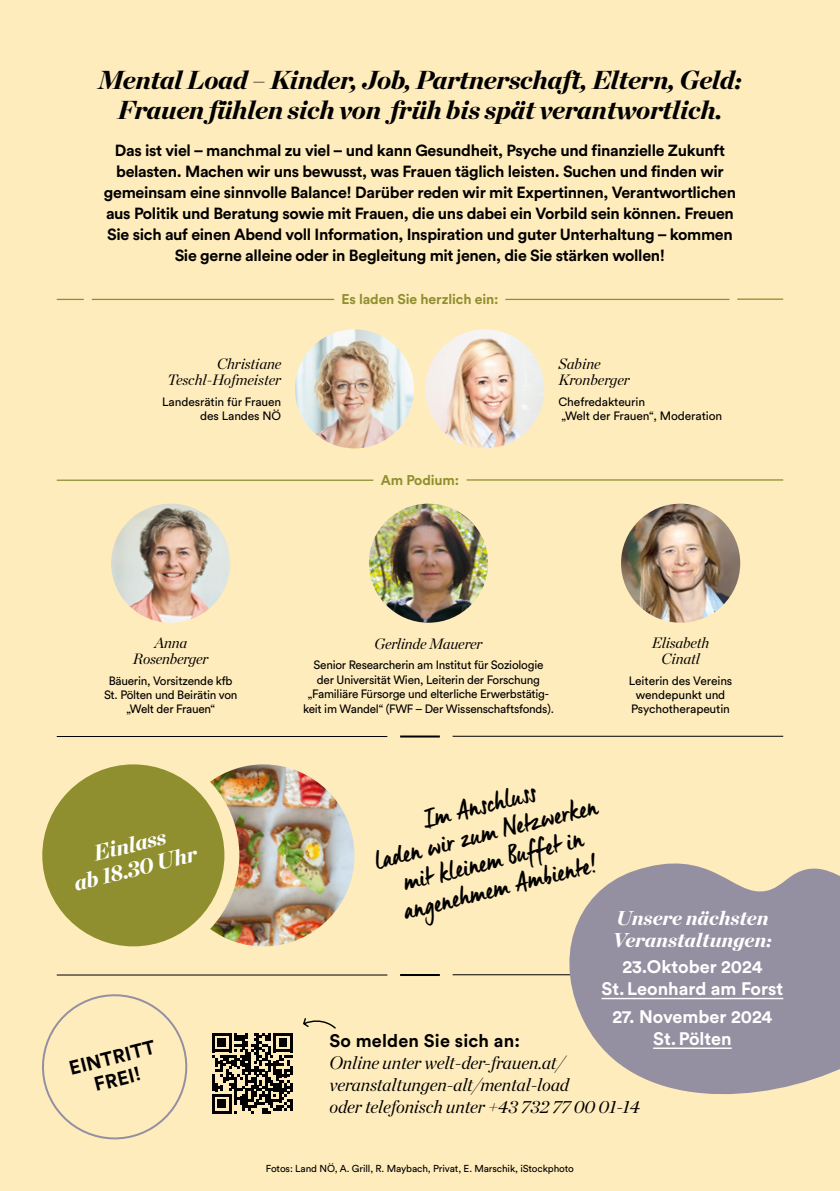
<style>
.page{position:relative;width:840px;height:1191px;background:#fff}
.page>*{position:absolute;margin:0;border:0;box-sizing:border-box;transform-origin:0 0}
.t1{font:italic 900 26px/30px "Chronicle Display";letter-spacing:-.01em;color:#000;text-align:center}
.t2{font:26px/28px "Manus Smooth";color:#000;text-align:center}
.t3{font:italic 900 22px "Chronicle Display";color:#fff}
.t4{font:italic 900 20px/22px "Chronicle Display";color:#fff}
.t5{font:700 19.4px "Circular Pro";color:#000}
.t6{font:italic 18px/22px "Chronicle Display";letter-spacing:-.005em;color:#000}
.t7{font:700 18px/22px "Circular Pro";color:#fff;text-align:center}
.t8{font:700 18px "Circular Pro";letter-spacing:.01em;color:#000}
.t9{font:700 16px/21px "Circular Pro";letter-spacing:-.02em;color:#000;text-align:center}
.t10{font:italic 15px/16px "Chronicle Display";letter-spacing:-.01em;color:#000;text-align:right}
.t11{font:700 14px "Circular Pro";letter-spacing:-.01em;color:#8f8f2f}
.t12{font:12px/14.4px "Circular Pro";letter-spacing:-.02em;color:#000;text-align:center}
.t13{font:10px "Circular Pro";letter-spacing:-.01em;color:#000}
</style>
<div class="page">
<div style="left:0;top:0;width:839px;height:1191px;background:#ffecbc"></div>
<hr style="left:400px;top:735px;width:39px;height:2px;background:#000">
<hr style="left:452px;top:736px;width:330px;height:1px;background:#000">
<hr style="left:57px;top:736px;width:330px;height:1px;background:#000">
<hr style="left:466px;top:479px;width:316px;height:1px;background:#8f8f2f">
<hr style="left:505px;top:299px;width:224px;height:1px;background:#8f8f2f">
<hr style="left:57px;top:479px;width:316px;height:2px;background:#8f8f2f">
<svg style="left:57px;top:299px;width:27px;height:1px"></svg>
<img style="left:425px;top:329px;width:119px;height:119px;border-radius:60px">
<img style="left:295px;top:329px;width:119px;height:119px;border-radius:60px">
<img style="left:111px;top:503px;width:119px;height:119px;border-radius:60px">
<img style="left:620px;top:503px;width:119px;height:119px;border-radius:60px">
<img style="left:369px;top:503px;width:119px;height:119px;border-radius:60px">
<hr style="left:92px;top:299px;width:242px;height:1px;background:#8f8f2f">
<hr style="left:736px;top:298px;width:46px;height:2px;background:#8f8f2f">
<hr style="left:400px;top:974px;width:39px;height:2px;background:#000">
<hr style="left:452px;top:974px;width:330px;height:1px;background:#000">
<hr style="left:57px;top:974px;width:330px;height:1px;background:#000">
<svg style="left:42px;top:994px;width:146px;height:146px"></svg>
<img style="left:210px;top:764px;width:144px;height:182px">
<div style="left:42px;top:764px;width:182px;height:182px;background:#8f8f2f;border-radius:50%"></div>
<svg style="left:551px;top:863px;width:288px;height:232px;fill:#9490a2"></svg>
<hr style="left:601px;top:997px;width:181px;height:2px;background:#fff">
<hr style="left:652px;top:1047px;width:79px;height:2px;background:#fff">
<svg style="left:303px;top:1018px;width:33px;height:11px"></svg>
<svg style="left:212px;top:1033px;width:80px;height:80px"></svg>
<p class="t1" style="left:98px;top:63px;width:645px">Mental Load – Kinder, Job, Partnerschaft, Eltern, Geld:<br>Frauen fühlen sich von früh bis spät verantwortlich.</p>
<p class="t9" style="left:104px;top:139px;width:633px">Das ist viel – manchmal zu viel – und kann Gesundheit, Psyche und finanzielle Zukunft belasten. Machen wir uns bewusst, was Frauen täglich leisten. Suchen und finden wir gemeinsam eine sinnvolle Balance! Darüber reden wir mit Expertinnen, Verantwortlichen aus Politik und Beratung sowie mit Frauen, die uns dabei ein Vorbild sein können. Freuen Sie sich auf einen Abend voll Information, Inspiration und guter Unterhaltung – kommen Sie gerne alleine oder in Begleitung mit jenen, die Sie stärken wollen!</p>
<p class="t10" style="left:167px;top:355px;width:115px">Christiane<br>Teschl-Hofmeister</p>
<p class="t12" style="left:162px;top:394px;width:120px;text-align:right">Landesrätin für Frauen des Landes NÖ</p>
<p class="t11" style="left:341px;top:289px;width:158px">Es laden Sie herzlich ein:</p>
<p class="t11" style="left:380px;top:470px;width:80px">Am Podium:</p>
<p class="t10" style="left:558px;top:355px;width:44px">Sabine</p>
<p class="t10" style="left:558px;top:371px;width:73px">Kronberger</p>
<p class="t12" style="left:558px;top:394px;width:165px;text-align:left">Chefredakteurin<br>„Welt der Frauen“, Moderation</p>
<p class="t10" style="left:154px;top:633px;width:35px">Anna</p>
<p class="t10" style="left:133px;top:649px;width:77px">Rosenberger</p>
<p class="t12" style="left:104px;top:672px;width:135px">Bäuerin, Vorsitzende kfb<br>St. Pölten und Beirätin von „Welt der Frauen“</p>
<p class="t3" style="left:89px;top:835px;width:75px;rotate:-14deg">Einlass</p>
<p class="t3" style="left:70px;top:865px;width:127px;rotate:-14deg">ab 18.30 Uhr</p>
<p class="t5" style="left:66px;top:1055px;width:89px;rotate:-14deg">EINTRITT</p>
<p class="t5" style="left:91px;top:1071px;width:49px;rotate:-14deg">FREI!</p>
<p class="t10" style="left:374px;top:634px;width:109px">Gerlinde Mauerer</p>
<p class="t12" style="left:303px;top:657px;width:252px">Senior Researcherin am Institut für Soziologie<br>der Universität Wien, Leiterin der Forschung „Familiäre Fürsorge und elterliche Erwerbstätig&shy;keit im Wandel“ (FWF – Der Wissenschaftsfonds).</p>
<p class="t10" style="left:651px;top:633px;width:59px">Elisabeth</p>
<p class="t10" style="left:661px;top:649px;width:40px">Cinatl</p>
<p class="t12" style="left:628px;top:672px;width:105px">Leiterin des Vereins wendepunkt und<br>Psychotherapeutin</p>
<p class="t2" style="left:365px;top:819px;width:230px;rotate:-14deg">Im Anschluss<br>laden wir zum Netzwerken mit kleinem Buffet in angenehmem Ambiente!</p>
<p class="t4" style="left:612px;top:905px;width:161px">Unsere nächsten<br>Veranstaltungen:</p>
<p class="t7" style="left:601px;top:955px;width:183px">23.Oktober 2024<br>St.Leonhard am Forst</p>
<p class="t7" style="left:612px;top:1004px;width:161px">27. November 2024</p>
<p class="t8" style="left:329px;top:1028px;width:192px">So melden Sie sich an:</p>
<p class="t7" style="left:652px;top:1026px;width:80px">St.Pölten</p>
<p class="t6" style="left:329px;top:1050px;width:312px">Online unter welt-der-frauen.at/ veranstaltungen-alt/mental-load<br>oder telefonisch unter +43 732 77 00 01-14</p>
<p class="t13" style="left:266px;top:1162px;width:309px">Fotos: Land NÖ, A. Grill, R. Maybach, Privat, E. Marschik, iStockphoto</p>
</div>
